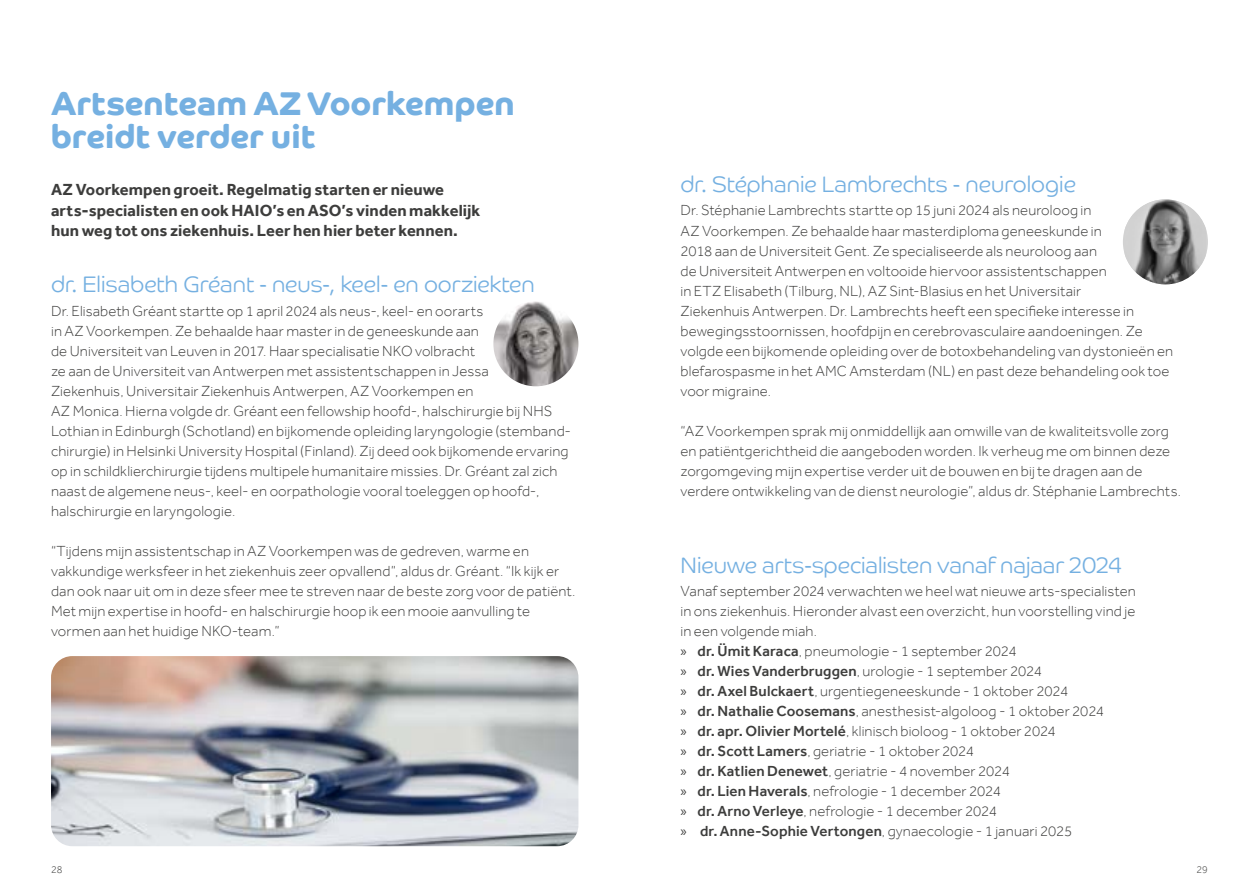
<style>
.page{position:relative;width:1259px;height:893px;background:#fff}
.page>*{position:absolute;margin:0;border:0;box-sizing:border-box;transform-origin:0 0}
.t1{font:700 33px/33px "Co Headline";letter-spacing:.005em;color:#75b0e1}
.t2{font:300 22.5px "Co Headline";color:#75b0e1}
.t3{font:700 16.5px/20.1px "Effra";letter-spacing:.005em;color:#3d3d3c}
.t4{font:300 15px/20.1px "Effra";letter-spacing:.01em;color:#3d3d3c}
.t5{font:300 10.5px "Effra";color:#3d3d3c}
.s1{font-family:"Myriad Pro";font-weight:400}
.s2{font-weight:500}
</style>
<div class="page">
<img style="left:1124px;top:199px;width:82px;height:85px">
<img style="left:493px;top:301px;width:85px;height:85px;border-radius:43px">
<img style="left:51px;top:656px;width:527px;height:190px">
<h1 class="t1" style="left:51px;top:87px;width:465px">Artsenteam AZ Voorkempen breidt verder uit</h1>
<p class="t3" style="left:51px;top:180px;width:431px">AZ Voorkempen groeit. Regelmatig starten er nieuwe arts-specialisten en ook HAIO’s en ASO’s vinden makkelijk hun weg tot ons ziekenhuis. Leer hen hier beter kennen.</p>
<h2 class="t2" style="left:51px;top:271px;width:485px">dr. Elisabeth Gréant - neus-, keel- en oorziekten</h2>
<p class="t4" style="left:51px;top:301px;width:521px">Dr. Elisabeth Gréant startte op 1 april 2024 als neus-, keel- en oorarts<br>in AZ Voorkempen. Ze behaalde haar master in de geneeskunde aan<br>de Universiteit van Leuven in 2017. Haar specialisatie NKO volbracht<br>ze aan de Universiteit van Antwerpen met assistentschappen in Jessa<br>Ziekenhuis, Universitair Ziekenhuis Antwerpen, AZ Voorkempen en<br>AZ Monica. Hierna volgde dr. Gréant een fellowship hoofd-, halschirurgie bij NHS Lothian in Edinburgh (Schotland) en bijkomende opleiding laryngologie (stemband&shy;chirurgie) in Helsinki University Hospital (Finland). Zij deed ook bijkomende ervaring op in schildklierchirurgie tijdens multipele humanitaire missies. Dr. Gréant zal zich naast de algemene neus-, keel- en oorpathologie vooral toeleggen op hoofd-, halschirurgie en laryngologie.</p>
<p class="t4" style="left:51px;top:541px;width:526px">“Tijdens mijn assistentschap in AZ Voorkempen was de gedreven, warme en vakkundige werksfeer in het ziekenhuis zeer opvallend”, aldus dr. Gréant. “Ik kijk er dan ook naar uit om in deze sfeer mee te streven naar de beste zorg voor de patiënt.<br>Met mijn expertise in hoofd- en halschirurgie hoop ik een mooie aanvulling te vormen aan het huidige NKO-team.”</p>
<h2 class="t2" style="left:680px;top:171px;width:397px">dr. Stéphanie Lambrechts - neurologie</h2>
<p class="t4" style="left:680px;top:200px;width:494px">Dr. Stéphanie Lambrechts startte op 15 juni 2024 als neuroloog in<br>AZ Voorkempen. Ze behaalde haar masterdiploma geneeskunde in<br>2018 aan de Universiteit Gent. Ze specialiseerde als neuroloog aan<br>de Universiteit Antwerpen en voltooide hiervoor assistentschappen<br>in ETZ Elisabeth (Tilburg, NL), AZ Sint-Blasius en het Universitair<br>Ziekenhuis Antwerpen. Dr. Lambrechts heeft een specifieke interesse in bewegingsstoornissen, hoofdpijn en cerebrovasculaire aandoeningen. Ze volgde een bijkomende opleiding over de botoxbehandeling van dystonieën en blefarospasme in het AMC Amsterdam (NL) en past deze behandeling ook toe voor migraine.</p>
<p class="t4" style="left:680px;top:421px;width:502px">“AZ Voorkempen sprak mij onmiddellijk aan omwille van de kwaliteitsvolle zorg en patiëntgerichtheid die aangeboden worden. Ik verheug me om binnen deze zorgomgeving mijn expertise verder uit de bouwen en bij te dragen aan de verdere ontwikkeling van de dienst neurologie”, aldus dr. Stéphanie Lambrechts.</p>
<h2 class="t2" style="left:680px;top:552px;width:443px">Nieuwe arts-specialisten vanaf najaar 2024</h2>
<p class="t4" style="left:680px;top:581px;width:457px">Vanaf september 2024 verwachten we heel wat nieuwe arts-specialisten in ons ziekenhuis. Hieronder alvast een overzicht, hun voorstelling vind je in een volgende miah.<br><span class="s1">»</span> <span class="s2">dr. Ümit Karaca</span>, pneumologie - 1 september 2024<br><span class="s1">»</span> <span class="s2">dr. Wies Vanderbruggen</span>, urologie - 1 september 2024<br><span class="s1">»</span> <span class="s2">dr. Axel Bulckaert</span>, urgentiegeneeskunde - 1 oktober 2024<br><span class="s1">»</span> <span class="s2">dr. Nathalie Coosemans</span>, anesthesist-algoloog - 1 oktober 2024<br><span class="s1">»</span> <span class="s2">dr. apr. Olivier Mortelé</span>, klinisch bioloog - 1 oktober 2024<br><span class="s1">»</span> <span class="s2">dr. Scott Lamers</span>, geriatrie - 1 oktober 2024<br><span class="s1">»</span> <span class="s2">dr. Katlien Denewet</span>, geriatrie - 4 november 2024<br><span class="s1">»</span> <span class="s2">dr. Lien Haverals</span>, nefrologie - 1 december 2024<br><span class="s1">»</span> <span class="s2">dr. Arno Verleye</span>, nefrologie - 1 december 2024<br><span class="s1">»</span> <span class="s2">dr. Anne-Sophie Vertongen</span>, gynaecologie - 1 januari 2025</p>
<p class="t5" style="left:51px;top:864px;width:13px">28</p>
<p class="t5" style="left:1196px;top:864px;width:13px">29</p>
</div>
